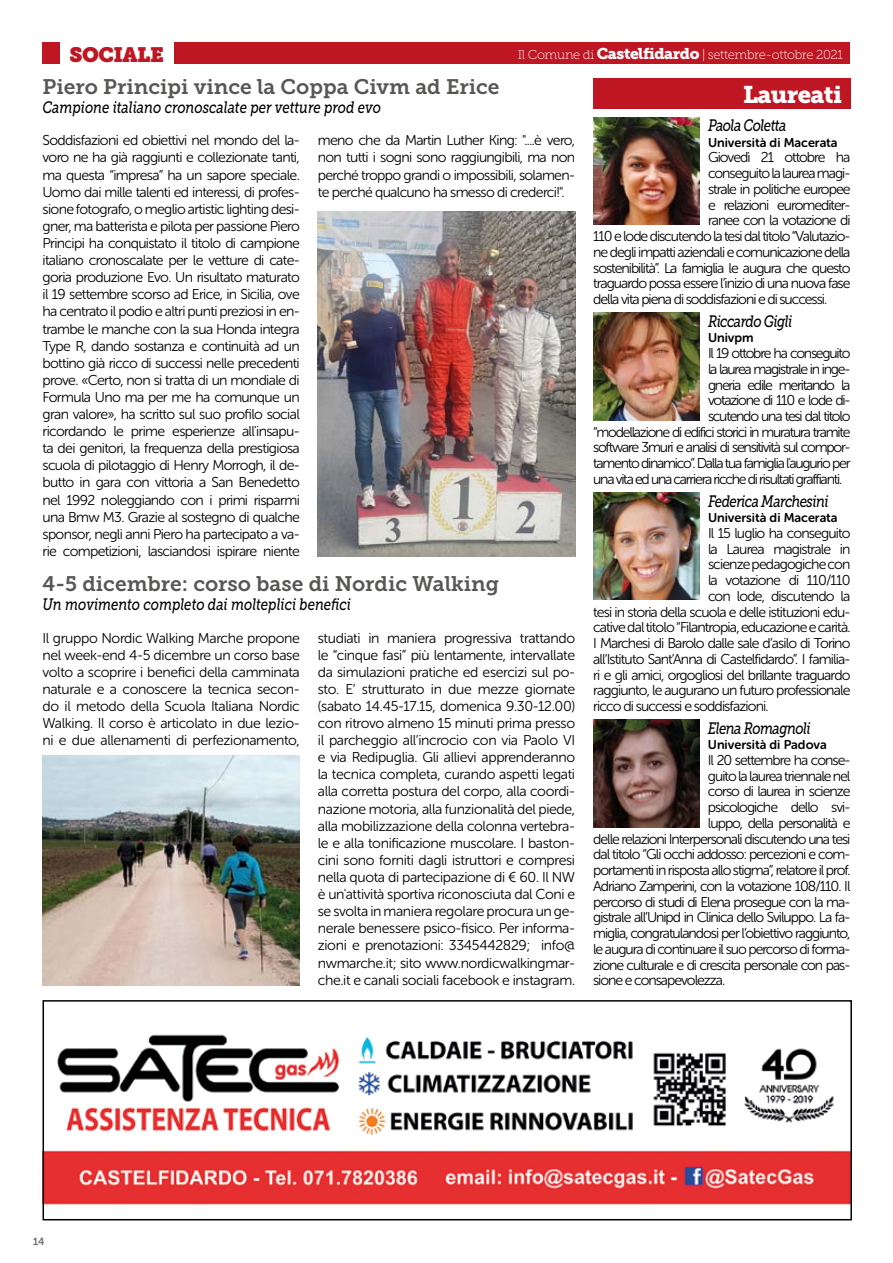
<style>
.page{position:relative;width:893px;height:1263px;background:#fff}
.page>*{position:absolute;margin:0;border:0;box-sizing:border-box;transform-origin:0 0}
.t1{font:24px "Museo Slab 900";letter-spacing:-.025em;color:#fff}
.t2{font:21px "Museo Slab 700";color:#575756}
.t3{font:20.7px "Museo Slab";letter-spacing:-.025em;color:#be1622}
.t4{font:italic 16.5px "Museo Slab 500";letter-spacing:-.005em;color:#000;scale:.8 1}
.t5{font:italic 16.5px "Museo Slab 500";letter-spacing:-.04em;color:#000;scale:.8 1}
.t6{font:italic 16.5px "Museo Slab 500";letter-spacing:-.045em;color:#000;scale:.8 1}
.t7{font:14.25px/17.1px "Museo Sans Rounded 300";letter-spacing:-.07em;color:#000;text-align:justify}
.t8{font:12.9px "Museo Slab 100";letter-spacing:-.025em;color:#fff}
.t9{font:12.75px "Museo Sans Rounded 700";color:#000}
.t10{font:10.35px "Museo Slab 700";color:#706f6f}
.s1{font-family:"Museo Slab 900";font-size:15.45px}
</style>
<div class="page">
<div style="left:43px;top:43px;width:807px;height:21px;background:#be1622"></div>
<div style="left:60px;top:37px;width:113px;height:35px;background:#fff"></div>
<img style="left:46px;top:1034px;width:803px;height:171px">
<div style="left:43px;top:1000px;width:809px;height:220px;border:2px solid #000"></div>
<img style="left:593px;top:720px;width:106px;height:107px">
<img style="left:593px;top:493px;width:106px;height:107px">
<img style="left:593px;top:117px;width:106px;height:108px">
<img style="left:593px;top:313px;width:106px;height:107px">
<div style="left:593px;top:78px;width:257px;height:31px;background:#be1622"></div>
<img style="left:318px;top:212px;width:257px;height:344px">
<img style="left:43px;top:756px;width:257px;height:229px">
<h3 class="t3" style="left:70px;top:43px;width:96px">SOCIALE</h3>
<p class="t8" style="left:518px;top:48px;width:327px">Il Comune di <span class="s1">Castelfidardo</span> | settembre-ottobre 2021</p>
<h2 class="t2" style="left:43px;top:75px;width:459px">Piero Principi vince la Coppa Civm ad Erice</h2>
<p class="t4" style="left:43px;top:98px;width:425px">Campione italiano cronoscalate per vetture prod evo</p>
<p class="t7" style="left:43px;top:132px;width:259px">Soddisfazioni ed obiettivi nel mondo del la&shy;voro ne ha già raggiunti e collezionate tanti, ma questa “impresa” ha un sapore speciale.<br>Uomo dai mille talenti ed interessi, di profes&shy;sione fotografo, o meglio artistic lighting desi&shy;gner, ma batterista e pilota per passione Piero Principi ha conquistato il titolo di campione italiano cronoscalate per le vetture di cate&shy;goria produzione Evo. Un risultato maturato il 19 settembre scorso ad Erice, in Sicilia, ove ha centrato il podio e altri punti preziosi in en&shy;trambe le manche con la sua Honda integra Type R, dando sostanza e continuità ad un bottino già ricco di successi nelle precedenti prove. «Certo, non si tratta di un mondiale di Formula Uno ma per me ha comunque un gran valore», ha scritto sul suo profilo social ricordando le prime esperienze all'insapu&shy;ta dei genitori, la frequenza della prestigiosa scuola di pilotaggio di Henry Morrogh, il de&shy;butto in gara con vittoria a San Benedetto nel 1992 noleggiando con i primi risparmi una Bmw M3. Grazie al sostegno di qualche sponsor, negli anni Piero ha partecipato a va&shy;rie competizioni, lasciandosi ispirare niente</p>
<p class="t7" style="left:318px;top:132px;width:259px">meno che da Martin Luther King: "....è vero, non tutti i sogni sono raggiungibili, ma non perché troppo grandi o impossibili, solamen&shy;te perché qualcuno ha smesso di crederci!".</p>
<h2 class="t2" style="left:43px;top:572px;width:458px">4-5 dicembre: corso base di Nordic Walking</h2>
<p class="t4" style="left:43px;top:595px;width:387px">Un movimento completo dai molteplici benefici</p>
<p class="t7" style="left:43px;top:629px;width:259px">Il gruppo Nordic Walking Marche propone nel week-end 4-5 dicembre un corso base volto a scoprire i benefici della camminata naturale e a conoscere la tecnica secon&shy;do il metodo della Scuola Italiana Nordic Walking. Il corso è articolato in due lezio&shy;ni e due allenamenti di perfezionamento,</p>
<p class="t7" style="left:318px;top:629px;width:259px">studiati in maniera progressiva trattando le “cinque fasi” più lentamente, intervallate da simulazioni pratiche ed esercizi sul po&shy;sto. E’ strutturato in due mezze giornate (sabato 14.45-17.15, domenica 9.30-12.00) con ritrovo almeno 15 minuti prima presso il parcheggio all’incrocio con via Paolo VI e via Redipuglia. Gli allievi apprenderanno la tecnica completa, curando aspetti legati alla corretta postura del corpo, alla coordi&shy;nazione motoria, alla funzionalità del piede, alla mobilizzazione della colonna vertebra&shy;le e alla tonificazione muscolare. I baston&shy;cini sono forniti dagli istruttori e compresi nella quota di partecipazione di € 60. Il NW è un'attività sportiva riconosciuta dal Coni e se svolta in maniera regolare procura un ge&shy;nerale benessere psico-fisico. Per informa&shy;zioni e prenotazioni: 3345442829; info@ nwmarche.it; sito www.nordicwalkingmar&shy;che.it e canali sociali facebook e instagram.</p>
<h1 class="t1" style="left:743px;top:80px;width:100px">Laureati</h1>
<p class="t5" style="left:708px;top:116px;width:100px">Paola Coletta</p>
<p class="t9" style="left:708px;top:135px;width:131px">Università di Macerata</p>
<p class="t7" style="left:708px;top:149px;width:144px">Giovedì 21 ottobre ha</p>
<p class="t7" style="left:708px;top:165px;width:144px">conseguito la laurea magi-</p>
<p class="t7" style="left:708px;top:181px;width:144px">strale in politiche europee</p>
<p class="t7" style="left:708px;top:196px;width:144px">e relazioni euromediter-</p>
<p class="t7" style="left:708px;top:212px;width:144px">ranee con la votazione di</p>
<p class="t7" style="left:593px;top:228px;width:259px">110 e lode discutendo la tesi dal titolo “Valutazio-</p>
<p class="t7" style="left:593px;top:244px;width:259px">ne degli impatti aziendali e comunicazione della</p>
<p class="t7" style="left:593px;top:259px;width:259px">sostenibilità”. La famiglia le augura che questo</p>
<p class="t7" style="left:593px;top:275px;width:259px">traguardo possa essere l’inizio di una nuova fase</p>
<p class="t7" style="left:593px;top:291px;width:236px">della vita piena di soddisfazioni e di successi.</p>
<p class="t6" style="left:708px;top:312px;width:107px">Riccardo Gigli</p>
<p class="t9" style="left:708px;top:331px;width:47px">Univpm</p>
<p class="t7" style="left:708px;top:345px;width:144px">Il 19 ottobre ha conseguito</p>
<p class="t7" style="left:708px;top:360px;width:144px">la laurea magistrale in inge-</p>
<p class="t7" style="left:708px;top:376px;width:144px">gneria edile meritando la</p>
<p class="t7" style="left:708px;top:392px;width:144px">votazione di 110 e lode di-</p>
<p class="t7" style="left:708px;top:408px;width:144px">scutendo una tesi dal titolo</p>
<p class="t7" style="left:593px;top:423px;width:259px">“modellazione di edifici storici in muratura tramite</p>
<p class="t7" style="left:593px;top:439px;width:259px">software 3muri e analisi di sensitività sul compor-</p>
<p class="t7" style="left:593px;top:455px;width:259px">tamento dinamico”. Dalla tua famiglia l'augurio per</p>
<p class="t7" style="left:593px;top:471px;width:250px">una vita ed una carriera ricche di risultati graffianti.</p>
<p class="t5" style="left:708px;top:492px;width:152px">Federica Marchesini</p>
<p class="t9" style="left:708px;top:511px;width:131px">Università di Macerata</p>
<p class="t7" style="left:708px;top:524px;width:144px">Il 15 luglio ha conseguito</p>
<p class="t7" style="left:708px;top:540px;width:144px">la Laurea magistrale in</p>
<p class="t7" style="left:708px;top:556px;width:144px">scienze pedagogiche con</p>
<p class="t7" style="left:708px;top:572px;width:144px">la votazione di 110/110</p>
<p class="t7" style="left:708px;top:587px;width:144px">con lode, discutendo la</p>
<p class="t7" style="left:593px;top:603px;width:259px">tesi in storia della scuola e delle istituzioni edu-</p>
<p class="t7" style="left:593px;top:619px;width:259px">cative dal titolo “Filantropia, educazione e carità.</p>
<p class="t7" style="left:593px;top:635px;width:259px">I Marchesi di Barolo dalle sale d’asilo di Torino</p>
<p class="t7" style="left:593px;top:650px;width:259px">all’Istituto Sant’Anna di Castelfidardo”. I familia-</p>
<p class="t7" style="left:593px;top:666px;width:259px">ri e gli amici, orgogliosi del brillante traguardo</p>
<p class="t7" style="left:593px;top:682px;width:259px">raggiunto, le augurano un futuro professionale</p>
<p class="t7" style="left:593px;top:698px;width:177px">ricco di successi e soddisfazioni.</p>
<p class="t5" style="left:708px;top:719px;width:130px">Elena Romagnoli</p>
<p class="t9" style="left:708px;top:738px;width:120px">Università di Padova</p>
<p class="t7" style="left:708px;top:752px;width:144px">Il 20 settembre ha conse-</p>
<p class="t7" style="left:708px;top:767px;width:144px">guito la laurea triennale nel</p>
<p class="t7" style="left:708px;top:783px;width:144px">corso di laurea in scienze</p>
<p class="t7" style="left:708px;top:799px;width:144px">psicologiche dello svi-</p>
<p class="t7" style="left:708px;top:815px;width:144px">luppo, della personalità e</p>
<p class="t7" style="left:593px;top:830px;width:259px">delle relazioni Interpersonali discutendo una tesi</p>
<p class="t7" style="left:593px;top:846px;width:259px">dal titolo “Gli occhi addosso: percezioni e com-</p>
<p class="t7" style="left:593px;top:862px;width:259px">portamenti in risposta allo stigma”, relatore il prof.</p>
<p class="t7" style="left:593px;top:878px;width:259px">Adriano Zamperini, con la votazione 108/110. Il</p>
<p class="t7" style="left:593px;top:893px;width:259px">percorso di studi di Elena prosegue con la ma-</p>
<p class="t7" style="left:593px;top:909px;width:259px">gistrale all’Unipd in Clinica dello Sviluppo. La fa-</p>
<p class="t7" style="left:593px;top:925px;width:259px">miglia, congratulandosi per l’obiettivo raggiunto,</p>
<p class="t7" style="left:593px;top:941px;width:259px">le augura di continuare il suo percorso di forma-</p>
<p class="t7" style="left:593px;top:956px;width:259px">zione culturale e di crescita personale con pas-</p>
<p class="t7" style="left:593px;top:972px;width:134px">sione e consapevolezza.</p>
<p class="t10" style="left:33px;top:1236px;width:13px">14</p>
</div>
